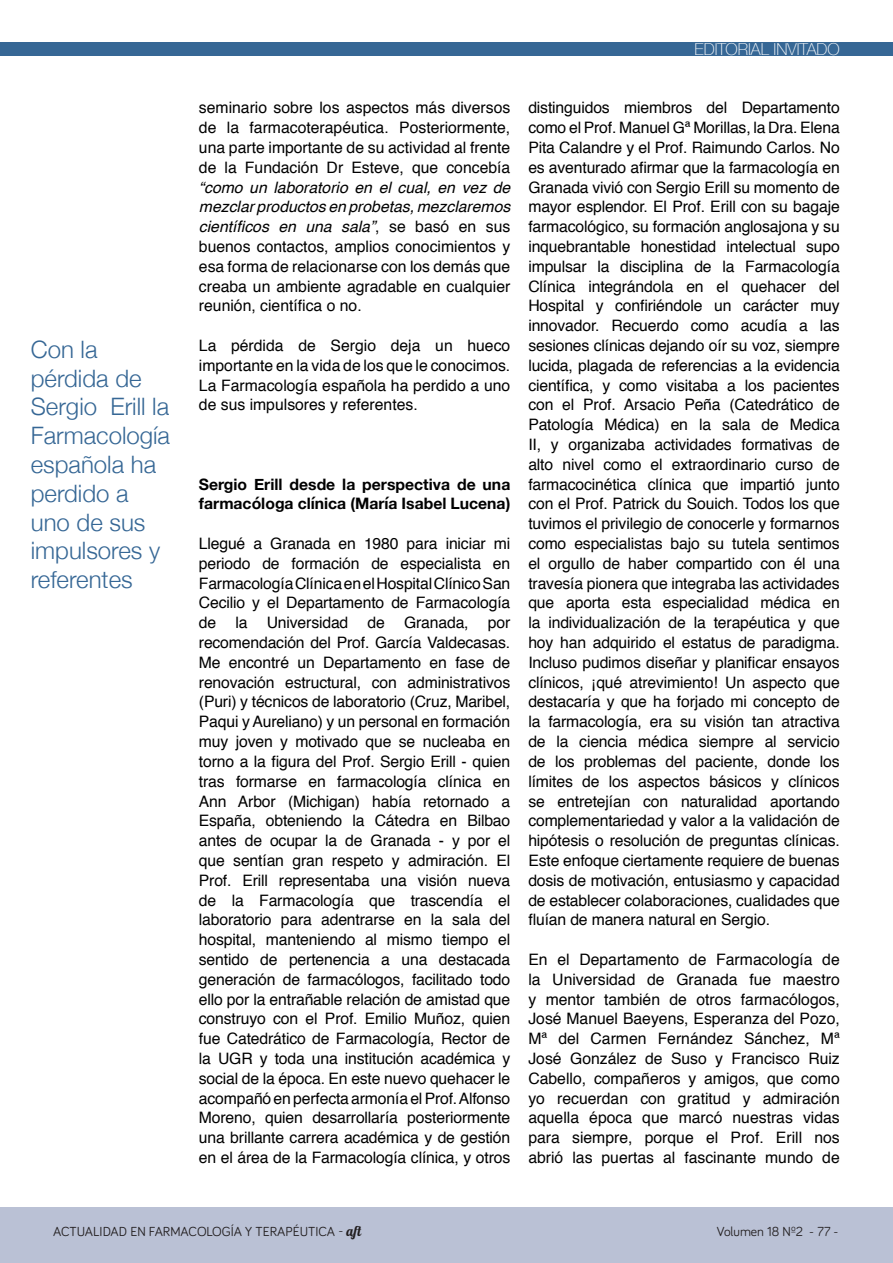
<style>
.page{position:relative;width:893px;height:1263px;background:#fff}
.page>*{position:absolute;margin:0;border:0;box-sizing:border-box;transform-origin:0 0}
.t1{font:300 24px/28.8px "Helvetica Neue";color:#366795}
.t2{font:100 16.5px "Helvetica Neue";color:#fff}
.t3{font:15.75px/19.8px "Helvetica";color:#000001;text-align:justify}
.t4{font:700 15.75px/19.8px "Helvetica Neue";color:#000001}
.t5{font:13.5px "Bariol";color:#231f20}
.s1{font-style:italic}
.s2{font-family:"Lobster 1.4"}
</style>
<div class="page">
<div style="left:0;top:1207px;width:893px;height:56px;background:#bac1d5"></div>
<div style="left:0;top:42px;width:893px;height:13px;background:#366795"></div>
<p class="t1" style="left:31px;top:333px;width:141px">Con la pérdida de<br>Sergio Erill la<br>Farmacología española ha perdido a uno de sus impulsores y referentes</p>
<p class="t2" style="left:695px;top:37px;width:147px">EDITORIAL INVITADO</p>
<p class="t3" style="left:199px;top:98px;width:313px">seminario sobre los aspectos más diversos de la farmacoterapéutica. Posteriormente, una parte importante de su actividad al frente de la Fundación Dr Esteve, que concebía <span class="s1">“como un laboratorio en el cual, en vez de mezclar productos en probetas, mezclaremos científicos en una sala”</span>, se basó en sus buenos contactos, amplios conocimientos y esa forma de relacionarse con los demás que creaba un ambiente agradable en cualquier reunión, científica o no.</p>
<p class="t3" style="left:199px;top:336px;width:313px">La pérdida de Sergio deja un hueco importante en la vida de los que le conocimos.<br>La Farmacología española ha perdido a uno de sus impulsores y referentes.</p>
<p class="t4" style="left:199px;top:475px;width:313px">Sergio Erill desde la perspectiva de una farmacóloga clínica (María Isabel Lucena)</p>
<p class="t3" style="left:199px;top:534px;width:313px">Llegué a Granada en 1980 para iniciar mi periodo de formación de especialista en Farmacología Clínica en el Hospital Clínico San Cecilio y el Departamento de Farmacología de la Universidad de Granada, por recomendación del Prof. García Valdecasas.<br>Me encontré un Departamento en fase de renovación estructural, con administrativos (Puri) y técnicos de laboratorio (Cruz, Maribel, Paqui y Aureliano) y un personal en formación muy joven y motivado que se nucleaba en torno a la figura del Prof. Sergio Erill - quien tras formarse en farmacología clínica en Ann Arbor (Michigan) había retornado a España, obteniendo la Cátedra en Bilbao antes de ocupar la de Granada - y por el que sentían gran respeto y admiración. El Prof. Erill representaba una visión nueva de la Farmacología que trascendía el laboratorio para adentrarse en la sala del hospital, manteniendo al mismo tiempo el sentido de pertenencia a una destacada generación de farmacólogos, facilitado todo ello por la entrañable relación de amistad que construyo con el Prof. Emilio Muñoz, quien fue Catedrático de Farmacología, Rector de la UGR y toda una institución académica y social de la época. En este nuevo quehacer le acompañó en perfecta armonía el Prof. Alfonso Moreno, quien desarrollaría posteriormente una brillante carrera académica y de gestión en el área de la Farmacología clínica, y otros</p>
<p class="t3" style="left:528px;top:98px;width:313px">distinguidos miembros del Departamento como el Prof. Manuel Gª Morillas, la Dra. Elena Pita Calandre y el Prof. Raimundo Carlos. No es aventurado afirmar que la farmacología en Granada vivió con Sergio Erill su momento de mayor esplendor. El Prof. Erill con su bagaje farmacológico, su formación anglosajona y su inquebrantable honestidad intelectual supo impulsar la disciplina de la Farmacología Clínica integrándola en el quehacer del Hospital y confiriéndole un carácter muy innovador. Recuerdo como acudía a las sesiones clínicas dejando oír su voz, siempre lucida, plagada de referencias a la evidencia científica, y como visitaba a los pacientes con el Prof. Arsacio Peña (Catedrático de Patología Médica) en la sala de Medica II, y organizaba actividades formativas de alto nivel como el extraordinario curso de farmacocinética clínica que impartió junto con el Prof. Patrick du Souich. Todos los que tuvimos el privilegio de conocerle y formarnos como especialistas bajo su tutela sentimos el orgullo de haber compartido con él una travesía pionera que integraba las actividades que aporta esta especialidad médica en la individualización de la terapéutica y que hoy han adquirido el estatus de paradigma.<br>Incluso pudimos diseñar y planificar ensayos clínicos, ¡qué atrevimiento! Un aspecto que destacaría y que ha forjado mi concepto de la farmacología, era su visión tan atractiva de la ciencia médica siempre al servicio de los problemas del paciente, donde los límites de los aspectos básicos y clínicos se entretejían con naturalidad aportando complementariedad y valor a la validación de hipótesis o resolución de preguntas clínicas.<br>Este enfoque ciertamente requiere de buenas dosis de motivación, entusiasmo y capacidad de establecer colaboraciones, cualidades que fluían de manera natural en Sergio.</p>
<p class="t3" style="left:528px;top:950px;width:313px">En el Departamento de Farmacología de la Universidad de Granada fue maestro y mentor también de otros farmacólogos, José Manuel Baeyens, Esperanza del Pozo, Mª del Carmen Fernández Sánchez, Mª José González de Suso y Francisco Ruiz Cabello, compañeros y amigos, que como yo recuerdan con gratitud y admiración aquella época que marcó nuestras vidas para siempre, porque el Prof. Erill nos abrió las puertas al fascinante mundo de</p>
<p class="t5" style="left:53px;top:1222px;width:313px">ACTUALIDAD EN FARMACOLOGÍA Y TERAPÉUTICA - <span class="s2">aft</span></p>
<p class="t5" style="left:717px;top:1222px;width:123px">Volumen 18 Nº2 - 77 -</p>
</div>
